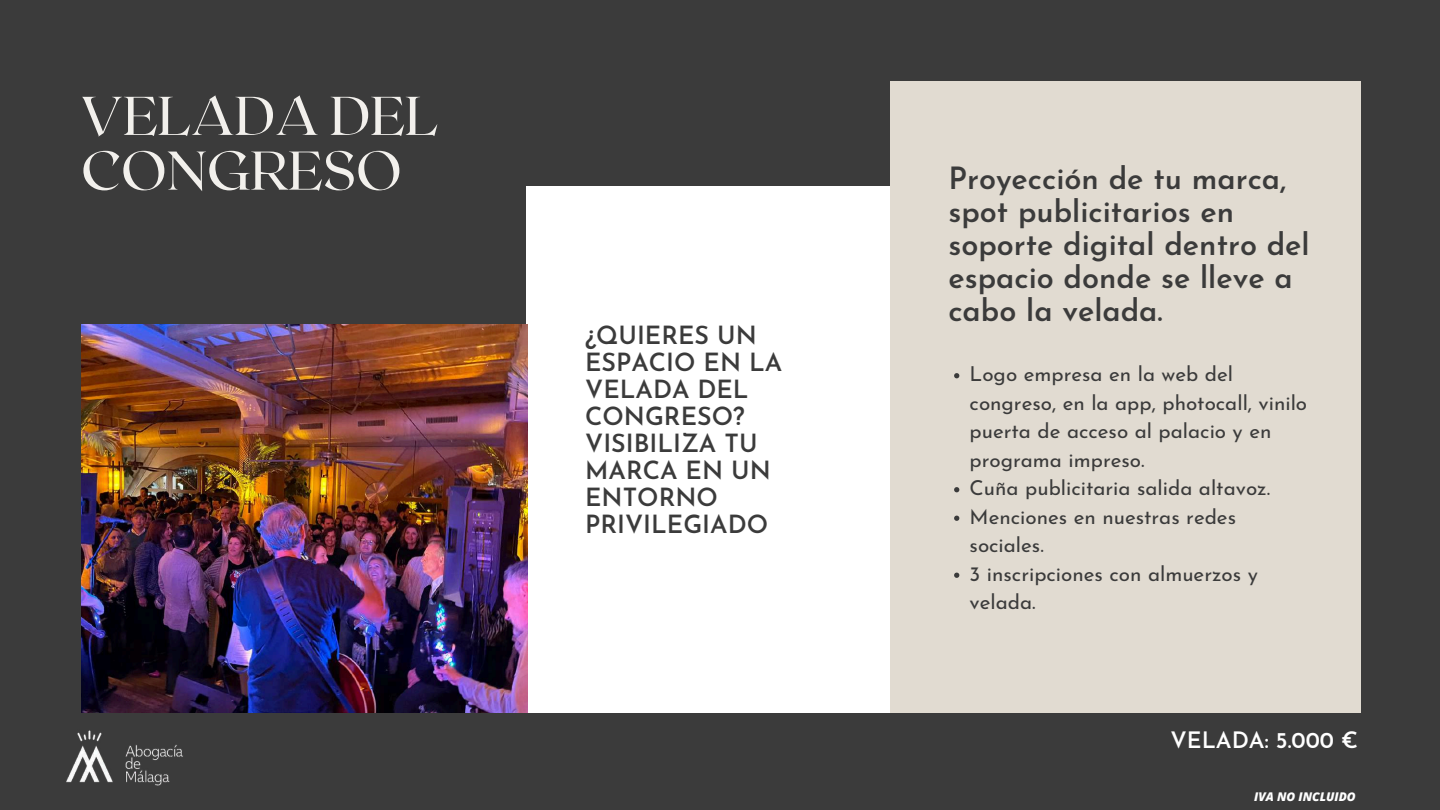
<style>
.page{position:relative;width:1440px;height:810px;background:#3b3b3b}
.page>*{position:absolute;margin:0;border:0;box-sizing:border-box;transform-origin:0 0}
.t1{font:54.4px/54.8px "Roxborough CF";color:#f2f0ec}
.t2{font:600 30.6px/33px "Josefin Sans";color:#3b3b3b}
.t3{font:600 25px/27px "Josefin Sans";color:#3b3b3b}
.t4{font:600 22.6px "Josefin Sans";color:#fff}
.t5{font:20.6px/28.5px "Josefin Sans";color:#3b3b3b}
.t6{font:italic 800 12px "Open Sans";color:#fff}
</style>
<div class="page">
<div style="left:890px;top:81px;width:470px;height:632px;background:#e1dbd1"></div>
<div style="left:527px;top:187px;width:363px;height:526px;background:#fff"></div>
<img style="left:81px;top:324px;width:446px;height:389px">
<svg style="left:954px;top:373px;width:5px;height:5px"></svg>
<svg style="left:954px;top:487px;width:5px;height:5px"></svg>
<svg style="left:954px;top:516px;width:5px;height:5px"></svg>
<svg style="left:954px;top:573px;width:5px;height:5px"></svg>
<img style="left:66px;top:730px;width:117px;height:56px">
<h1 class="t1" style="left:81px;top:86px;width:359px">VELADA DEL<br>CONGRESO</h1>
<p class="t3" style="left:585px;top:324px;width:199px">¿QUIERES UN<br>ESPACIO EN LA<br>VELADA DEL<br>CONGRESO?<br>VISIBILIZA TU<br>MARCA EN UN<br>ENTORNO<br>PRIVILEGIADO</p>
<h2 class="t2" style="left:948px;top:165px;width:363px">Proyección de tu marca, spot publicitarios en soporte digital dentro del espacio donde se lleve a cabo la velada.</h2>
<p class="t5" style="left:970px;top:362px;width:339px">Logo empresa en la web del congreso, en la app, photocall, vinilo puerta de acceso al palacio y en programa impreso.<br>Cuña publicitaria salida altavoz.<br>Menciones en nuestras redes sociales.<br>3 inscripciones con almuerzos y velada.</p>
<p class="t4" style="left:1170px;top:731px;width:189px">VELADA: 5.000 €</p>
<p class="t6" style="left:1254px;top:788px;width:103px">IVA NO INCLUIDO</p>
</div>
